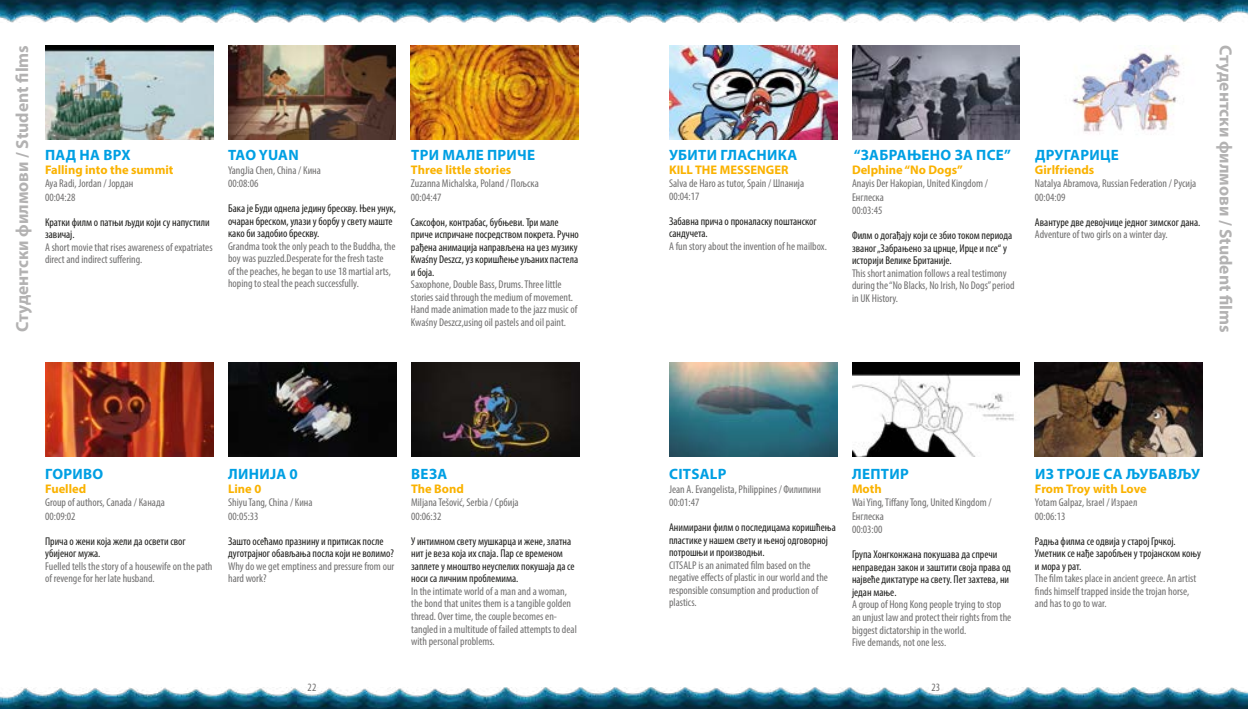
<style>
.page{position:relative;width:1248px;height:709px;background:#fff}
.page>*{position:absolute;margin:0;border:0;box-sizing:border-box;transform-origin:0 0}
.t1{font:700 17.5px "Myriad Pro";color:#b3b2b2}
.t2{font:700 15px "Myriad Pro";letter-spacing:.02em;color:#009fe3}
.t3{font:700 12.5px "Myriad Pro";color:#fab200}
.t4{font:condensed 11.25px/12.5px "Myriad Pro";color:#706f6f}
.t5{font:condensed 11.25px/12.5px "Myriad Pro";color:#1d1d1b}
</style>
<div class="page">
<img style="left:0;top:0;width:1247px;height:22px">
<img style="left:0;top:687px;width:1247px;height:22px">
<img style="left:45px;top:45px;width:168px;height:94px">
<img style="left:669px;top:45px;width:167px;height:94px">
<img style="left:228px;top:45px;width:168px;height:94px">
<img style="left:852px;top:45px;width:167px;height:94px">
<img style="left:411px;top:45px;width:168px;height:94px">
<img style="left:1072px;top:51px;width:108px;height:81px">
<img style="left:1034px;top:362px;width:168px;height:94px">
<img style="left:411px;top:362px;width:168px;height:94px">
<img style="left:852px;top:362px;width:167px;height:94px">
<img style="left:228px;top:362px;width:168px;height:94px">
<img style="left:669px;top:362px;width:167px;height:94px">
<img style="left:45px;top:362px;width:168px;height:94px">
<h1 class="t1" style="left:11px;top:332px;width:289px;rotate:-90deg">Студентски филмови / Student films</h1>
<h2 class="t2" style="left:45px;top:145px;width:87px">ПАД НА ВРХ</h2>
<p class="t3" style="left:45px;top:161px;width:130px">Falling into the summit</p>
<p class="t4" style="left:45px;top:177px;width:90px;line-height:13.5px">Aya Radi, Jordan / Јордан<br>00:04:28</p>
<p class="t5" style="left:45px;top:216px;width:166px">Кратки филм о патњи људи који су напустили завичај.</p>
<p class="t4" style="left:45px;top:241px;width:169px">A short movie that rises awareness of expatriates direct and indirect suffering.</p>
<h2 class="t2" style="left:228px;top:145px;width:72px">TAO YUAN</h2>
<p class="t4" style="left:228px;top:163px;width:94px;line-height:13.5px">YangJia Chen, China / Кина<br>00:08:06</p>
<p class="t5" style="left:228px;top:202px;width:169px">Бака је Буди однела једину брескву. Њен унук, очаран бреском, улази у борбу у свету маште како би задобио брескву.</p>
<p class="t4" style="left:228px;top:239px;width:169px">Grandma took the only peach to the Buddha, the boy was puzzled.Desperate for the fresh taste<br>of the peaches, he began to use 18 martial arts, hoping to steal the peach successfully.</p>
<h2 class="t2" style="left:411px;top:145px;width:125px">ТРИ МАЛЕ ПРИЧЕ</h2>
<p class="t3" style="left:411px;top:161px;width:102px">Three little stories</p>
<p class="t4" style="left:411px;top:177px;width:129px;line-height:13.5px">Zuzanna Michalska, Poland / Пољска<br>00:04:47</p>
<p class="t5" style="left:411px;top:216px;width:169px">Саксофон, контрабас, бубњеви. Три мале приче испричане посредством покрета. Ручно рађена анимација направљена на џез музику Kwaśny Deszcz, уз коришћење уљаних пастела и боја.</p>
<p class="t4" style="left:411px;top:278px;width:168px">Saxophone, Double Bass, Drums. Three little stories said through the medium of movement.<br>Hand made animation made to the jazz music of Kwaśny Deszcz,using oil pastels and oil paint.</p>
<h2 class="t2" style="left:669px;top:145px;width:130px">УБИТИ ГЛАСНИКА</h2>
<p class="t3" style="left:669px;top:161px;width:121px">KILL THE MESSENGER</p>
<p class="t4" style="left:669px;top:177px;width:137px">Salva de Haro as tutor, Spain / Шпанија<br>00:04:17</p>
<p class="t5" style="left:669px;top:215px;width:149px">Забавна прича о проналаску поштанског сандучета.</p>
<p class="t4" style="left:669px;top:240px;width:159px">A fun story about the invention of he mailbox.</p>
<h2 class="t2" style="left:853px;top:145px;width:158px">“ЗАБРАЊЕНО ЗА ПСЕ”</h2>
<p class="t3" style="left:851px;top:161px;width:112px">Delphine “No Dogs”</p>
<p class="t4" style="left:851px;top:177px;width:137px;line-height:13.5px">Anayis Der Hakopian, United Kingdom /<br>Енглеска<br>00:03:45</p>
<p class="t5" style="left:851px;top:229px;width:162px">Филм о догађају који се збио током периода званог „Забрањено за црнце, Ирце и псе“ у историји Велике Британије.</p>
<p class="t4" style="left:851px;top:267px;width:164px">This short animation follows a real testimony during the “No Blacks, No Irish, No Dogs” period in UK History.</p>
<h2 class="t2" style="left:1035px;top:145px;width:85px">ДРУГАРИЦЕ</h2>
<p class="t3" style="left:1034px;top:161px;width:61px">Girlfriends</p>
<p class="t4" style="left:1034px;top:177px;width:163px;line-height:13.5px">Natalya Abramova, Russian Federation / Русија<br>00:04:09</p>
<p class="t5" style="left:1034px;top:216px;width:167px">Авантуре две девојчице једног зимског дана.</p>
<p class="t4" style="left:1034px;top:228px;width:134px">Adventure of two girls on a winter day.</p>
<h1 class="t1" style="left:1237px;top:45px;width:289px;rotate:90deg">Студентски филмови / Student films</h1>
<h2 class="t2" style="left:45px;top:464px;width:59px">ГОРИВО</h2>
<p class="t3" style="left:45px;top:480px;width:43px">Fuelled</p>
<p class="t4" style="left:45px;top:496px;width:121px;line-height:13.5px">Group of authors, Canada / Канада<br>00:09:02</p>
<p class="t5" style="left:45px;top:535px;width:142px">Прича о жени која жели да освети свог убијеног мужа.</p>
<p class="t4" style="left:45px;top:560px;width:169px">Fuelled tells the story of a housewife on the path of revenge for her late husband.</p>
<h2 class="t2" style="left:228px;top:464px;width:71px">ЛИНИЈА 0</h2>
<p class="t3" style="left:228px;top:480px;width:35px">Line 0</p>
<p class="t4" style="left:228px;top:496px;width:86px;line-height:13.5px">Shiyu Tang, China / Кина<br>00:05:33</p>
<p class="t5" style="left:228px;top:535px;width:167px">Зашто осећамо празнину и притисак после дуготрајног обављања посла који не волимо?</p>
<p class="t4" style="left:228px;top:560px;width:168px">Why do we get emptiness and pressure from our hard work?</p>
<h2 class="t2" style="left:411px;top:464px;width:38px">ВЕЗА</h2>
<p class="t3" style="left:411px;top:480px;width:54px">The Bond</p>
<p class="t4" style="left:411px;top:496px;width:109px;line-height:13.5px">Miljana Tešović, Serbia / Србија<br>00:06:32</p>
<p class="t5" style="left:411px;top:535px;width:165px">У интимном свету мушкарца и жене, златна нит је веза која их спаја. Пар се временом заплете у мноштво неуспелих покушаја да се носи са личним проблемима.</p>
<p class="t4" style="left:411px;top:585px;width:167px">In the intimate world of a man and a woman, the bond that unites them is a tangible golden thread. Over time, the couple becomes en&shy;tangled in a multitude of failed attempts to deal with personal problems.</p>
<h2 class="t2" style="left:669px;top:464px;width:59px">CITSALP</h2>
<p class="t4" style="left:669px;top:482px;width:153px;line-height:13.5px">Jean A. Evangelista, Philippines / Филипини<br>00:01:47</p>
<p class="t5" style="left:669px;top:521px;width:168px">Анимирани филм о последицама коришћења пластике у нашем свету и њеној одговорној потрошњи и производњи.</p>
<p class="t4" style="left:669px;top:558px;width:160px">CITSALP is an animated film based on the negative effects of plastic in our world and the responsible consumption and production of plastics.</p>
<h2 class="t2" style="left:852px;top:464px;width:58px">ЛЕПТИР</h2>
<p class="t3" style="left:851px;top:480px;width:31px">Moth</p>
<p class="t4" style="left:851px;top:496px;width:141px;line-height:13.5px">Wai Ying, Tiffany Tong, United Kingdom /<br>Енглеска<br>00:03:00</p>
<p class="t5" style="left:851px;top:548px;width:160px">Група Хонгконжана покушава да спречи неправедан закон и заштити своја права од највеће диктатуре на свету. Пет захтева, ни један мање.</p>
<p class="t4" style="left:851px;top:598px;width:161px">A group of Hong Kong people trying to stop an unjust law and protect their rights from the biggest dictatorship in the world.<br>Five demands, not one less.</p>
<p class="t4" style="left:307px;top:680px;width:10px">22</p>
<p class="t4" style="left:931px;top:680px;width:10px">23</p>
<h2 class="t2" style="left:1035px;top:464px;width:166px">ИЗ ТРОЈЕ СА ЉУБАВЉУ</h2>
<p class="t3" style="left:1034px;top:480px;width:113px">From Troy with Love</p>
<p class="t4" style="left:1034px;top:496px;width:104px;line-height:13.5px">Yotam Galpaz, Israel / Израел<br>00:06:13</p>
<p class="t5" style="left:1034px;top:535px;width:167px">Радња филма се одвија у старој Грчкој.<br>Уметник се нађе заробљен у тројанском коњу и мора у рат.</p>
<p class="t4" style="left:1034px;top:572px;width:163px">The film takes place in ancient greece. An artist finds himself trapped inside the trojan horse, and has to go to war.</p>
</div>
